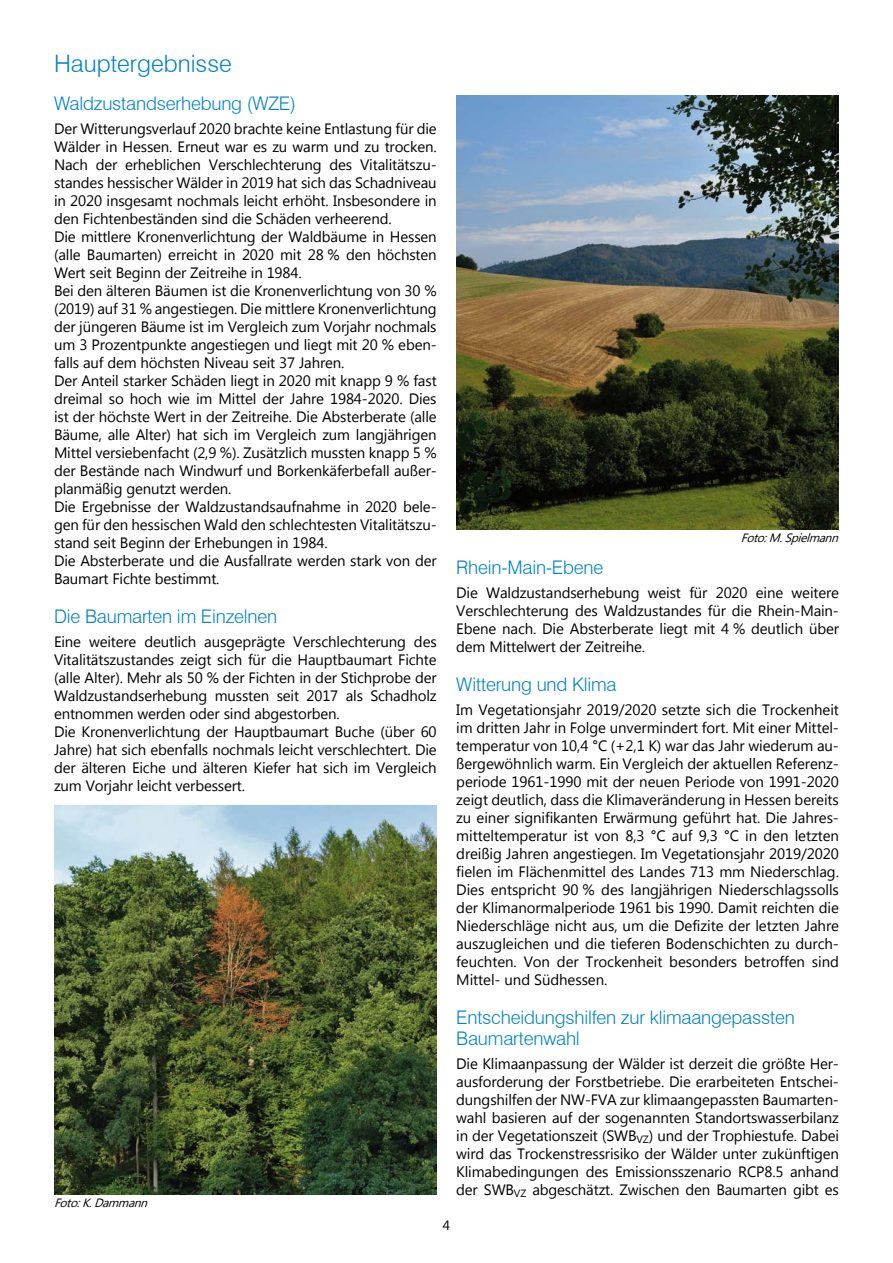
<style>
.page{position:relative;width:893px;height:1263px;background:#fff}
.page>*{position:absolute;margin:0;border:0;box-sizing:border-box;transform-origin:0 0}
.t1{font:300 24px "Swiss 721 BT";color:#0083cc}
.t2{font:300 18.75px "Swiss 721 BT";letter-spacing:-.01em;color:#0083cc}
.t3{font:15px/18px "Microsoft New Tai Lue";letter-spacing:-.01em;color:#000;text-align:justify}
.t4{font:13.5px "Microsoft New Tai Lue";color:#000}
.t5{font:italic 12px "Microsoft New Tai Lue";color:#000}
</style>
<div class="page">
<img style="left:456px;top:96px;width:383px;height:433px">
<img style="left:54px;top:806px;width:383px;height:389px">
<p class="t1" style="left:54px;top:49px;width:179px">Hauptergebnisse</p>
<p class="t2" style="left:54px;top:92px;width:243px">Waldzustandserhebung (WZE)</p>
<p class="t3" style="left:54px;top:121px;width:384px">Der Witterungsverlauf 2020 brachte keine Entlastung für die Wälder in Hessen. Erneut war es zu warm und zu trocken.<br>Nach der erheblichen Verschlechterung des Vitalitätszu&shy;standes hessischer Wälder in 2019 hat sich das Schadniveau in 2020 insgesamt nochmals leicht erhöht. Insbesondere in den Fichtenbeständen sind die Schäden verheerend.</p>
<p class="t3" style="left:54px;top:229px;width:384px">Die mittlere Kronenverlichtung der Waldbäume in Hessen (alle Baumarten) erreicht in 2020 mit 28 % den höchsten Wert seit Beginn der Zeitreihe in 1984.</p>
<p class="t3" style="left:54px;top:283px;width:384px">Bei den älteren Bäumen ist die Kronenverlichtung von 30 % (2019) auf 31 % angestiegen. Die mittlere Kronenverlichtung der jüngeren Bäume ist im Vergleich zum Vorjahr nochmals um 3 Prozentpunkte angestiegen und liegt mit 20 % eben&shy;falls auf dem höchsten Niveau seit 37 Jahren.</p>
<p class="t3" style="left:54px;top:373px;width:384px">Der Anteil starker Schäden liegt in 2020 mit knapp 9 % fast dreimal so hoch wie im Mittel der Jahre 1984-2020. Dies ist der höchste Wert in der Zeitreihe. Die Absterberate (alle Bäume, alle Alter) hat sich im Vergleich zum langjährigen Mittel versiebenfacht (2,9 %). Zusätzlich mussten knapp 5 % der Bestände nach Windwurf und Borkenkäferbefall außer&shy;planmäßig genutzt werden.</p>
<p class="t3" style="left:54px;top:499px;width:384px">Die Ergebnisse der Waldzustandsaufnahme in 2020 bele&shy;gen für den hessischen Wald den schlechtesten Vitalitätszu&shy;stand seit Beginn der Erhebungen in 1984.</p>
<p class="t3" style="left:54px;top:553px;width:384px">Die Absterberate und die Ausfallrate werden stark von der<br>Baumart Fichte bestimmt.</p>
<p class="t2" style="left:54px;top:605px;width:225px">Die Baumarten im Einzelnen</p>
<p class="t3" style="left:54px;top:634px;width:384px">Eine weitere deutlich ausgeprägte Verschlechterung des Vitalitätszustandes zeigt sich für die Hauptbaumart Fichte (alle Alter). Mehr als 50 % der Fichten in der Stichprobe der Waldzustandserhebung mussten seit 2017 als Schadholz entnommen werden oder sind abgestorben.</p>
<p class="t3" style="left:54px;top:724px;width:384px">Die Kronenverlichtung der Hauptbaumart Buche (über 60<br>Jahre) hat sich ebenfalls nochmals leicht verschlechtert. Die der älteren Eiche und älteren Kiefer hat sich im Vergleich zum Vorjahr leicht verbessert.</p>
<p class="t5" style="left:54px;top:1196px;width:99px">Foto:K.Dammann</p>
<p class="t5" style="left:741px;top:530px;width:103px">Foto:M.Spielmann</p>
<p class="t2" style="left:456px;top:556px;width:149px">Rhein-Main-Ebene</p>
<p class="t3" style="left:456px;top:585px;width:384px">Die Waldzustandserhebung weist für 2020 eine weitere Verschlechterung des Waldzustandes für die Rhein-Main-Ebene nach. Die Absterberate liegt mit 4 % deutlich über dem Mittelwert der Zeitreihe.</p>
<p class="t2" style="left:456px;top:673px;width:162px">Witterung und Klima</p>
<p class="t3" style="left:456px;top:702px;width:384px">Im Vegetationsjahr 2019/2020 setzte sich die Trockenheit im dritten Jahr in Folge unvermindert fort. Mit einer Mittel&shy;temperatur von 10,4 °C (+2,1 K) war das Jahr wiederum au&shy;ßergewöhnlich warm. Ein Vergleich der aktuellen Referenz&shy;periode 1961-1990 mit der neuen Periode von 1991-2020 zeigt deutlich, dass die Klimaveränderung in Hessen bereits zu einer signifikanten Erwärmung geführt hat. Die Jahres&shy;mitteltemperatur ist von 8,3 °C auf 9,3 °C in den letzten dreißig Jahren angestiegen. Im Vegetationsjahr 2019/2020 fielen im Flächenmittel des Landes 713 mm Niederschlag.<br>Dies entspricht 90 % des langjährigen Niederschlagssolls der Klimanormalperiode 1961 bis 1990. Damit reichten die Niederschläge nicht aus, um die Defizite der letzten Jahre auszugleichen und die tieferen Bodenschichten zu durch&shy;feuchten. Von der Trockenheit besonders betroffen sind Mittel- und Südhessen.</p>
<p class="t2" style="left:456px;top:1006px;width:340px">Entscheidungshilfen zur klimaangepassten</p>
<p class="t2" style="left:456px;top:1027px;width:125px">Baumartenwahl</p>
<p class="t3" style="left:456px;top:1056px;width:384px">Die Klimaanpassung der Wälder ist derzeit die größte Her&shy;ausforderung der Forstbetriebe. Die erarbeiteten Entschei&shy;dungshilfen der NW-FVA zur klimaangepassten Baumarten&shy;wahl basieren auf der sogenannten Standortswasserbilanz in der Vegetationszeit (SWB<sub>VZ</sub>) und der Trophiestufe. Dabei wird das Trockenstressrisiko der Wälder unter zukünftigen Klimabedingungen des Emissionsszenario RCP8.5 anhand der SWB<sub>VZ</sub> abgeschätzt. Zwischen den Baumarten gibt es</p>
<p class="t4" style="left:443px;top:1217px;width:9px">4</p>
</div>
